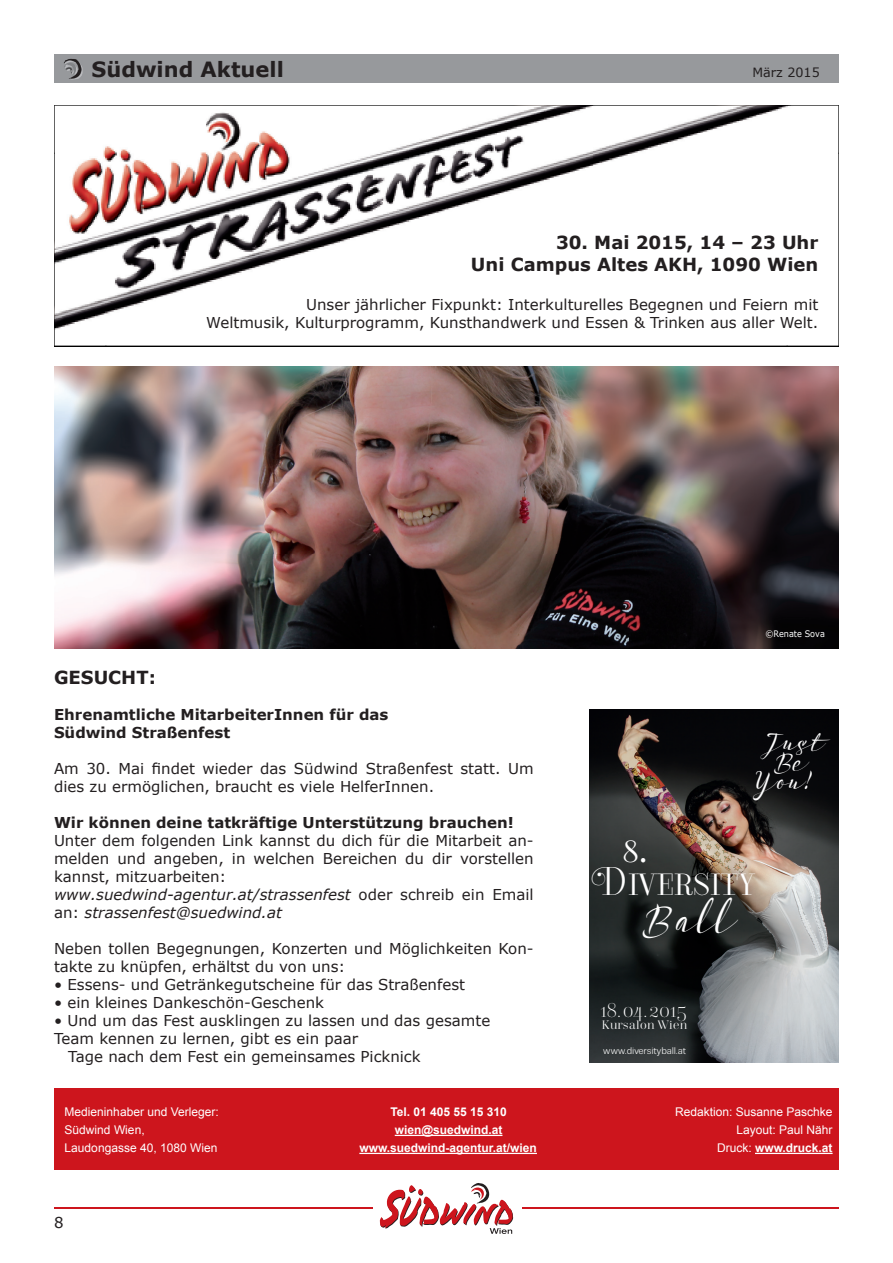
<style>
.page{position:relative;width:893px;height:1263px;background:#fff}
.page>*{position:absolute;margin:0;border:0;box-sizing:border-box;transform-origin:0 0}
.t1{font:40.2px "Acustica Caps Swashes";color:#fff}
.t2{font:40.2px "Acustica Script";color:#fff}
.t3{font:40.2px "Acustica Caps";color:#fff}
.t4{font:25.5px/19.6px "Acustica Script";letter-spacing:.015em;color:#fff;text-align:center}
.t5{font:700 21px "Verdana";color:#231f20}
.t6{font:300 19.8px "Trivia Serif";letter-spacing:-.03em;color:#fff}
.t7{font:700 18px/21.6px "Verdana";color:#231f20;text-align:right}
.t8{font:15px/18px "Verdana";color:#231f20}
.t9{font:700 15px/18px "Verdana";color:#231f20}
.t10{font:12.75px "Verdana";color:#231f20}
.t11{font:12.3px "Trivia Serif";color:#fff}
.t12{font:12px/18px "Arial";color:#fff;text-align:right}
.t13{font:700 12px/18px "Arial";color:#fff;text-align:center}
.t14{font:9.6px "Trivia Sans";letter-spacing:-.015em;color:#fff}
.t15{font:9px "Verdana";color:#fff;scale:.9 1}
.s1{font-style:italic}
.s2{font-weight:700}
</style>
<div class="page">
<div style="left:54px;top:54px;width:785px;height:29px;background:#97999c"></div>
<img style="left:69px;top:67px;width:14px;height:13px">
<img style="left:64px;top:59px;width:13px;height:8px">
<img style="left:65px;top:60px;width:17px;height:18px">
<hr style="left:54px;top:1207px;width:318px;height:2px;background:#cd151d">
<hr style="left:522px;top:1207px;width:317px;height:2px;background:#cd151d">
<svg style="left:380px;top:1183px;width:133px;height:51px"></svg>
<img style="left:106px;top:154px;width:681px;height:192px">
<img style="left:54px;top:346px;width:785px;height:1px">
<img style="left:54px;top:105px;width:785px;height:49px">
<img style="left:54px;top:153px;width:52px;height:193px">
<img style="left:787px;top:153px;width:52px;height:193px">
<img style="left:106px;top:346px;width:681px;height:1px">
<div style="left:54px;top:1089px;width:785px;height:81px;background:#cd151d"></div>
<hr style="left:395px;top:1135px;width:107px;height:1px;background:#fff">
<hr style="left:359px;top:1153px;width:178px;height:1px;background:#fff">
<hr style="left:755px;top:1153px;width:78px;height:1px;background:#fff">
<img style="left:589px;top:709px;width:250px;height:353px">
<img style="left:54px;top:366px;width:785px;height:282px">
<h3 class="t5" style="left:92px;top:56px;width:194px">Südwind Aktuell</h3>
<p class="t10" style="left:752px;top:65px;width:69px">März 2015</p>
<p class="t7" style="left:471px;top:231px;width:349px">30. Mai 2015, 14 – 23 Uhr<br>Uni Campus Altes AKH, 1090 Wien</p>
<p class="t8" style="left:206px;top:295px;width:614px;text-align:right">Unser jährlicher Fixpunkt: Interkulturelles Begegnen und Feiern mit<br>Weltmusik, Kulturprogramm, Kunsthandwerk und Essen &amp; Trinken aus aller Welt.</p>
<p class="t7" style="left:54px;top:666px;width:103px">GESUCHT:</p>
<p class="t9" style="left:54px;top:705px;width:336px">Ehrenamtliche MitarbeiterInnen für das<br>Südwind Straßenfest</p>
<p class="t8" style="left:54px;top:759px;width:481px">Am 30. Mai findet wieder das Südwind Straßenfest statt. Um dies zu ermöglichen, braucht es viele HelferInnen.</p>
<p class="t9" style="left:54px;top:813px;width:461px">Wir können deine tatkräftige Unterstützung brauchen!</p>
<p class="t8" style="left:54px;top:831px;width:481px">Unter dem folgenden Link kannst du dich für die Mitarbeit an&shy;melden und angeben, in welchen Bereichen du dir vorstellen kannst, mitzuarbeiten:<br><span class="s1">www.suedwind-agentur.at/strassenfest</span> oder schreib ein Email an: <span class="s1">strassenfest@suedwind.at</span></p>
<p class="t8" style="left:54px;top:939px;width:481px">Neben tollen Begegnungen, Konzerten und Möglichkeiten Kon&shy;takte zu knüpfen, erhältst du von uns:</p>
<p class="t8" style="left:54px;top:975px;width:413px">• Essens- und Getränkegutscheine für das Straßenfest</p>
<p class="t8" style="left:54px;top:993px;width:272px">• ein kleines Dankeschön-Geschenk</p>
<p class="t8" style="left:54px;top:1011px;width:438px">• Und um das Fest ausklingen zu lassen und das gesamte</p>
<p class="t8" style="left:54px;top:1029px;width:306px">Team kennen zu lernen, gibt es ein paar</p>
<p class="t8" style="left:68px;top:1047px;width:354px">Tage nach dem Fest ein gemeinsames Picknick</p>
<p class="t15" style="left:765px;top:628px;width:68px">©Renate Sova</p>
<h2 class="t4" style="left:757px;top:729px;width:69px">Just<br>Be<br>You!</h2>
<h1 class="t3" style="left:622px;top:825px;width:27px">8.</h1>
<h1 class="t1" style="left:594px;top:859px;width:163px">Diversity</h1>
<h1 class="t2" style="left:644px;top:891px;width:92px">Ball</h1>
<h3 class="t6" style="left:600px;top:999px;width:88px">18.04.2015</h3>
<p class="t11" style="left:602px;top:1018px;width:87px">Kursalon Wien</p>
<p class="t14" style="left:603px;top:1045px;width:84px">www.diversityball.at</p>
<p class="t12" style="left:65px;top:1103px;width:156px;text-align:left">Medieninhaber und Verleger:<br>Südwind Wien,<br>Laudongasse 40, 1080 Wien</p>
<p class="t8" style="left:54px;top:1213px;width:11px">8</p>
<p class="t13" style="left:359px;top:1103px;width:179px">Tel. 01 405 55 15 310 wien@suedwind.at www.suedwind-agentur.at/wien</p>
<p class="t12" style="left:675px;top:1103px;width:159px">Redaktion: Susanne Paschke<br>Layout: Paul Nähr<br>Druck: <span class="s2">www.druck.at</span></p>
</div>
